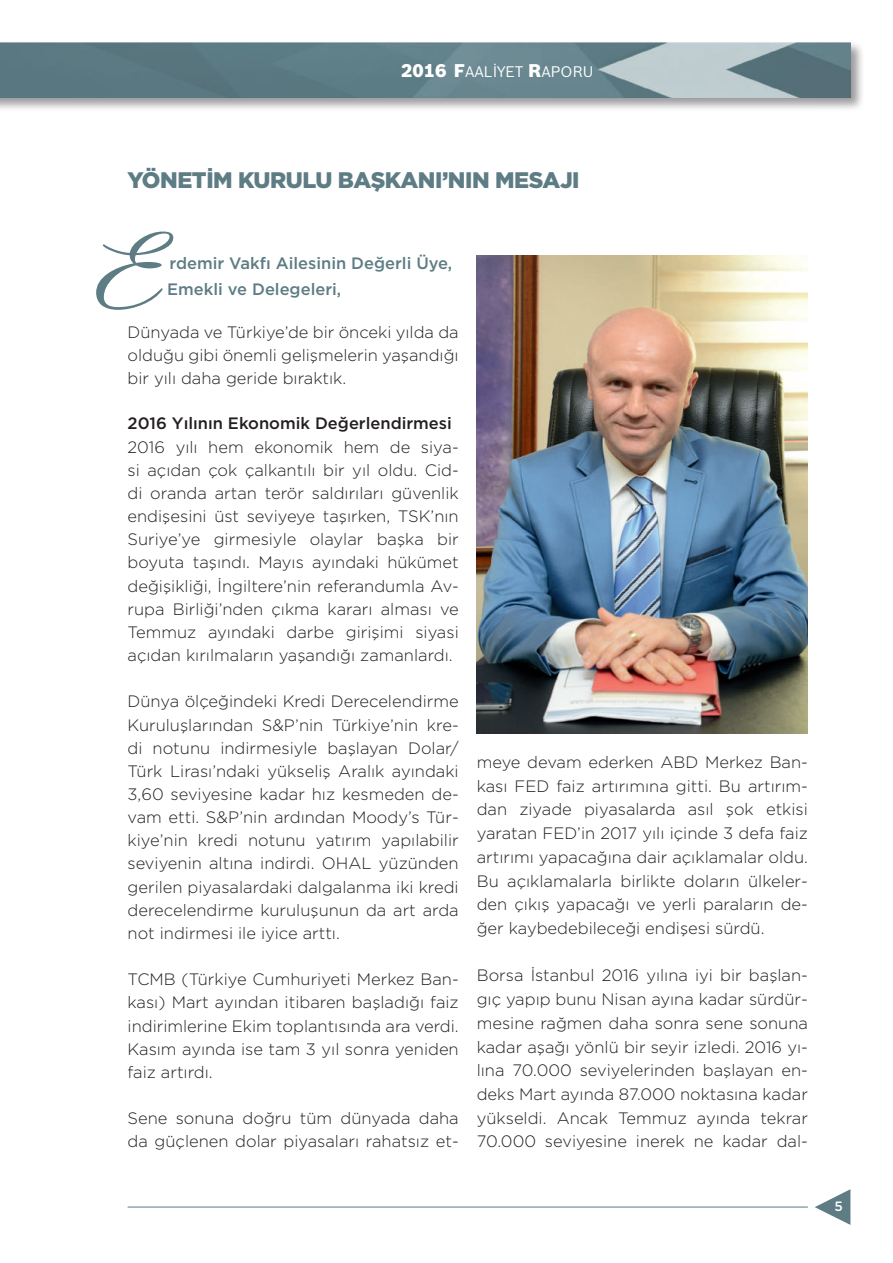
<style>
.page{position:relative;width:893px;height:1263px;background:#fff}
.page>*{position:absolute;margin:0;border:0;box-sizing:border-box;transform-origin:0 0}
.t1{font:900 22.5px "Gotham";letter-spacing:-.02em;color:#5d7c84}
.t2{font:300 16.5px/23.1px "Gotham";color:#231f20;text-align:justify}
.t3{font:500 16.5px/25.5px "Gotham";color:#5d7c84}
.t4{font:500 16.5px "Gotham";color:#231f20}
.t5{font:15px "Bosch Sans";color:#fff}
.t6{font:500 13.5px "Gotham";color:#fff}
.s1{font-weight:900;font-size:18px}
</style>
<div class="page">
<div style="left:0;top:40px;width:865px;height:72px;background:#010209;opacity:.4"></div>
<img style="left:0;top:43px;width:851px;height:55px">
<svg style="left:815px;top:1189px;width:35px;height:36px"></svg>
<hr style="left:128px;top:1207px;width:679px;height:1px;background:#5d7c84">
<img style="left:477px;top:255px;width:331px;height:478px">
<svg style="left:96px;top:232px;width:77px;height:78px"></svg>
<p class="t5" style="left:401px;top:62px;width:194px"><span class="s1">2016 F</span>AALİYET <span class="s1">R</span>APORU</p>
<h1 class="t1" style="left:128px;top:165px;width:454px">YÖNETİM KURULU BAŞKANI’NIN MESAJI</h1>
<p class="t3" style="left:167px;top:250px;width:287px">rdemir Vakfı Ailesinin Değerli Üye,<br>Emekli ve Delegeleri,</p>
<p class="t2" style="left:128px;top:320px;width:333px">Dünyada ve Türkiye’de bir önceki yılda da olduğu gibi önemli gelişmelerin yaşandığı bir yılı daha geride bıraktık.</p>
<p class="t4" style="left:128px;top:413px;width:326px">2016 Yılının Ekonomik Değerlendirmesi</p>
<p class="t2" style="left:128px;top:435px;width:333px">2016 yılı hem ekonomik hem de siya&shy;si açıdan çok çalkantılı bir yıl oldu. Cid&shy;di oranda artan terör saldırıları güvenlik endişesini üst seviyeye taşırken, TSK’nın Suriye’ye girmesiyle olaylar başka bir boyuta taşındı. Mayıs ayındaki hükümet değişikliği, İngiltere’nin referandumla Av&shy;rupa Birliği’nden çıkma kararı alması ve Temmuz ayındaki darbe girişimi siyasi açıdan kırılmaların yaşandığı zamanlardı.</p>
<p class="t2" style="left:128px;top:689px;width:333px">Dünya ölçeğindeki Kredi Derecelendirme Kuruluşlarından S&amp;P’nin Türkiye’nin kre&shy;di notunu indirmesiyle başlayan Dolar/ Türk Lirası’ndaki yükseliş Aralık ayındaki 3,60 seviyesine kadar hız kesmeden de&shy;vam etti. S&amp;P’nin ardından Moody’s Tür&shy;kiye’nin kredi notunu yatırım yapılabilir seviyenin altına indirdi. OHAL yüzünden gerilen piyasalardaki dalgalanma iki kredi derecelendirme kuruluşunun da art arda not indirmesi ile iyice arttı.</p>
<p class="t2" style="left:128px;top:967px;width:333px">TCMB (Türkiye Cumhuriyeti Merkez Ban&shy;kası) Mart ayından itibaren başladığı faiz indirimlerine Ekim toplantısında ara verdi.<br>Kasım ayında ise tam 3 yıl sonra yeniden faiz artırdı.</p>
<p class="t2" style="left:128px;top:1106px;width:333px">Sene sonuna doğru tüm dünyada daha da güçlenen dolar piyasaları rahatsız et-</p>
<p class="t2" style="left:477px;top:750px;width:333px;line-height:23.7px">meye devam ederken ABD Merkez Ban&shy;kası FED faiz artırımına gitti. Bu artırım&shy;dan ziyade piyasalarda asıl şok etkisi yaratan FED’in 2017 yılı içinde 3 defa faiz artırımı yapacağına dair açıklamalar oldu.<br>Bu açıklamalarla birlikte doların ülkeler&shy;den çıkış yapacağı ve yerli paraların de&shy;ğer kaybedebileceği endişesi sürdü.</p>
<p class="t2" style="left:477px;top:963px;width:333px;line-height:23.7px">Borsa İstanbul 2016 yılına iyi bir başlan&shy;gıç yapıp bunu Nisan ayına kadar sürdür&shy;mesine rağmen daha sonra sene sonuna kadar aşağı yönlü bir seyir izledi. 2016 yı&shy;lına 70.000 seviyelerinden başlayan en&shy;deks Mart ayında 87.000 noktasına kadar yükseldi. Ancak Temmuz ayında tekrar 70.000 seviyesine inerek ne kadar dal-</p>
<p class="t6" style="left:834px;top:1197px;width:10px">5</p>
</div>
